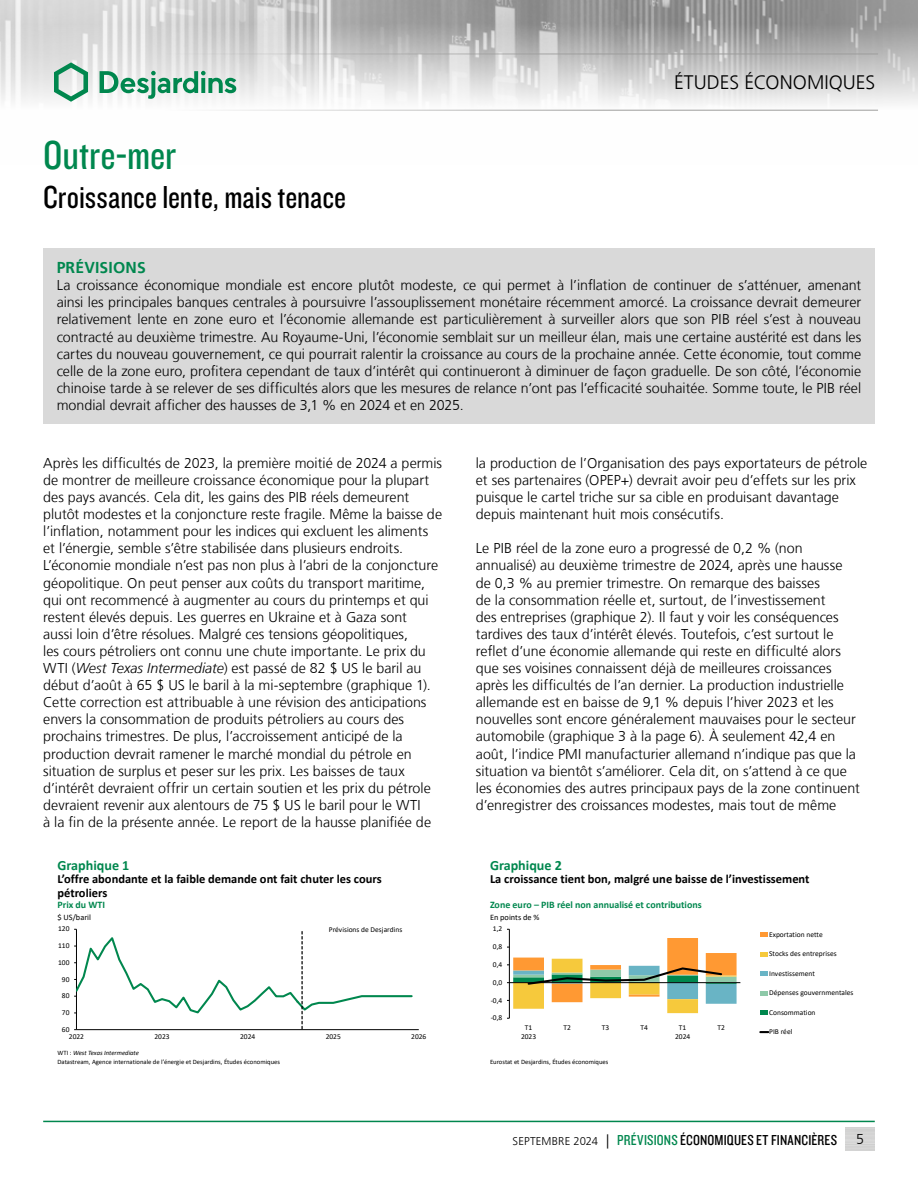
<style>
.page{position:relative;width:918px;height:1188px;background:#fff}
.page>*{position:absolute;margin:0;border:0;box-sizing:border-box;transform-origin:0 0}
.t1{font:42px "Knockout 29 Junior Ltweight";color:#00874e}
.t2{font:33px "Knockout 29 Junior Ltweight";color:#000}
.t3{font:300 19.5px "Frutiger LT";color:#000}
.t4{font:700 15.75px "Frutiger LT";letter-spacing:.01em;color:#00874e}
.t5{font:15px "Knockout 29 Junior Ltweight";letter-spacing:.01em;color:#000}
.t6{font:300 14.25px/17.1px "Frutiger LT";color:#000}
.t7{font:700 14.1px "Calibri";color:#00874e}
.t8{font:700 12.45px/13.5px "Calibri";color:#000}
.t9{font:700 10.05px "Calibri";color:#00874e}
.t10{font:8.4px "Calibri";color:#000}
.t11{font:7.5px/9.1px "Calibri";color:#000;text-align:center}
.t12{font:6.6px/9.8px "Calibri";color:#000}
.s1{font-style:italic}
.s2{font-family:"Frutiger LT";font-weight:300;font-size:11.25px}
.s3{font-family:"Frutiger LT";font-weight:300;font-size:14.25px}
.s4{color:#00874e}
</style>
<div class="page">
<img style="left:0;top:0;width:918px;height:110px">
<hr style="left:0;top:54px;width:878px;height:1px;background:#9d9d9c">
<hr style="left:0;top:110px;width:878px;height:1px;background:#9d9d9c">
<svg style="left:54px;top:62px;width:34px;height:40px"></svg>
<svg style="left:100px;top:71px;width:136px;height:28px"></svg>
<hr style="left:43px;top:1121px;width:832px;height:1px;background:#00874e">
<div style="left:43px;top:248px;width:832px;height:175px;background:#d9d9d9"></div>
<hr style="left:76px;top:1029px;width:343px;height:1px;background:#000">
<svg style="left:74px;top:929px;width:340px;height:101px"></svg>
<hr style="left:509px;top:929px;width:1px;height:89px;background:#000">
<hr style="left:509px;top:982px;width:231px;height:1px;background:#000">
<svg style="left:507px;top:938px;width:230px;height:81px"></svg>
<div style="left:760px;top:932px;width:8px;height:5px;background:#f93"></div>
<svg style="left:760px;top:952px;width:8px;height:4px"></svg>
<div style="left:760px;top:971px;width:8px;height:5px;background:#69b4c5"></div>
<svg style="left:760px;top:991px;width:8px;height:4px"></svg>
<svg style="left:760px;top:1011px;width:8px;height:4px"></svg>
<svg style="left:760px;top:1031px;width:8px;height:2px"></svg>
<h1 class="t1" style="left:43px;top:128px;width:135px">Outre-mer</h1>
<h2 class="t2" style="left:43px;top:176px;width:304px">Croissance lente, mais tenace</h2>
<h3 class="t3" style="left:674px;top:72px;width:203px">ÉTUDES ÉCONOMIQUES</h3>
<p class="t4" style="left:57px;top:258px;width:91px">PRÉVISIONS</p>
<p class="t6" style="left:57px;top:277px;width:806px;text-align:justify">La croissance économique mondiale est encore plutôt modeste, ce qui permet à l’inflation de continuer de s’atténuer, amenant ainsi les principales banques centrales à poursuivre l’assouplissement monétaire récemment amorcé. La croissance devrait demeurer relativement lente en zone euro et l’économie allemande est particulièrement à surveiller alors que son PIB réel s’est à nouveau contracté au deuxième trimestre. Au Royaume-Uni, l’économie semblait sur un meilleur élan, mais une certaine austérité est dans les cartes du nouveau gouvernement, ce qui pourrait ralentir la croissance au cours de la prochaine année. Cette économie, tout comme celle de la zone euro, profitera cependant de taux d’intérêt qui continueront à diminuer de façon graduelle. De son côté, l’économie chinoise tarde à se relever de ses difficultés alors que les mesures de relance n’ont pas l’efficacité souhaitée. Somme toute, le PIB réel mondial devrait afficher des hausses de 3,1 % en 2024 et en 2025.</p>
<p class="t6" style="left:43px;top:455px;width:400px">Après les difficultés de 2023, la première moitié de 2024 a permis de montrer de meilleure croissance économique pour la plupart des pays avancés. Cela dit, les gains des PIB réels demeurent plutôt modestes et la conjoncture reste fragile. Même la baisse de l’inflation, notamment pour les indices qui excluent les aliments et l’énergie, semble s’être stabilisée dans plusieurs endroits.<br>L’économie mondiale n’est pas non plus à l’abri de la conjoncture géopolitique. On peut penser aux coûts du transport maritime, qui ont recommencé à augmenter au cours du printemps et qui restent élevés depuis. Les guerres en Ukraine et à Gaza sont<br>aussi loin d’être résolues. Malgré ces tensions géopolitiques,<br>les cours pétroliers ont connu une chute importante. Le prix du WTI (<span class="s1">West Texas Intermediate</span>) est passé de 82 $ US le baril au début d’août à 65 $ US le baril à la mi-septembre (graphique 1).<br>Cette correction est attribuable à une révision des anticipations envers la consommation de produits pétroliers au cours des prochains trimestres. De plus, l’accroissement anticipé de la production devrait ramener le marché mondial du pétrole en situation de surplus et peser sur les prix. Les baisses de taux d’intérêt devraient offrir un certain soutien et les prix du pétrole devraient revenir aux alentours de 75 $ US le baril pour le WTI<br>à la fin de la présente année. Le report de la hausse planifiée de</p>
<p class="t6" style="left:476px;top:455px;width:393px">la production de l’Organisation des pays exportateurs de pétrole et ses partenaires (OPEP+) devrait avoir peu d’effets sur les prix puisque le cartel triche sur sa cible en produisant davantage depuis maintenant huit mois consécutifs.</p>
<p class="t6" style="left:476px;top:540px;width:386px">Le PIB réel de la zone euro a progressé de 0,2 % (non annualisé) au deuxième trimestre de 2024, après une hausse de 0,3 % au premier trimestre. On remarque des baisses<br>de la consommation réelle et, surtout, de l’investissement<br>des entreprises (graphique 2). Il faut y voir les conséquences tardives des taux d’intérêt élevés. Toutefois, c’est surtout le reflet d’une économie allemande qui reste en difficulté alors que ses voisines connaissent déjà de meilleures croissances après les difficultés de l’an dernier. La production industrielle allemande est en baisse de 9,1 % depuis l’hiver 2023 et les nouvelles sont encore généralement mauvaises pour le secteur automobile (graphique 3 à la page 6). À seulement 42,4 en août, l’indice PMI manufacturier allemand n’indique pas que la situation va bientôt s’améliorer. Cela dit, on s’attend à ce que les économies des autres principaux pays de la zone continuent d’enregistrer des croissances modestes, mais tout de même</p>
<p class="t7" style="left:57px;top:855px;width:73px">Graphique 1</p>
<p class="t8" style="left:57px;top:872px;width:326px">L’offre abondante et la faible demande ont fait chuter les cours pétroliers</p>
<p class="t9" style="left:57px;top:897px;width:49px">Prix du WTI</p>
<p class="t10" style="left:57px;top:911px;width:35px">$ US/baril</p>
<p class="t11" style="left:329px;top:925px;width:75px">Prévisions de Desjardins</p>
<p class="t11" style="left:58px;top:924px;width:13px">120</p>
<p class="t11" style="left:58px;top:941px;width:13px">110</p>
<p class="t11" style="left:58px;top:958px;width:13px">100</p>
<p class="t11" style="left:62px;top:974px;width:9px">90</p>
<p class="t11" style="left:62px;top:991px;width:9px">80</p>
<p class="t11" style="left:62px;top:1008px;width:9px">70</p>
<p class="t11" style="left:62px;top:1025px;width:9px">60</p>
<p class="t11" style="left:69px;top:1032px;width:17px">2022</p>
<p class="t11" style="left:154px;top:1032px;width:17px">2023</p>
<p class="t11" style="left:240px;top:1032px;width:17px">2024</p>
<p class="t11" style="left:326px;top:1032px;width:17px">2025</p>
<p class="t11" style="left:411px;top:1032px;width:17px">2026</p>
<p class="t7" style="left:490px;top:855px;width:73px">Graphique 2</p>
<p class="t8" style="left:490px;top:872px;width:321px">La croissance tient bon, malgré une baisse de l’investissement</p>
<p class="t9" style="left:490px;top:897px;width:213px">Zone euro – PIB réel non annualisé et contributions</p>
<p class="t10" style="left:490px;top:911px;width:51px">En points de %</p>
<p class="t11" style="left:493px;top:924px;width:11px">1,2</p>
<p class="t11" style="left:493px;top:942px;width:11px">0,8</p>
<p class="t11" style="left:493px;top:960px;width:11px">0,4</p>
<p class="t11" style="left:493px;top:978px;width:11px">0,0</p>
<p class="t11" style="left:491px;top:995px;width:13px">-0,4</p>
<p class="t11" style="left:491px;top:1013px;width:13px">-0,8</p>
<p class="t11" style="left:521px;top:1023px;width:17px">T1<br>2023</p>
<p class="t11" style="left:563px;top:1023px;width:9px">T2</p>
<p class="t11" style="left:602px;top:1023px;width:9px">T3</p>
<p class="t11" style="left:640px;top:1023px;width:9px">T4</p>
<p class="t11" style="left:675px;top:1023px;width:17px">T1<br>2024</p>
<p class="t11" style="left:717px;top:1023px;width:9px">T2</p>
<p class="t11" style="left:769px;top:929px;width:55px">Exportation nette</p>
<p class="t11" style="left:769px;top:949px;width:69px">Stocks des entreprises</p>
<p class="t11" style="left:769px;top:968px;width:47px">Investissement</p>
<p class="t11" style="left:769px;top:988px;width:86px">Dépenses gouvernmentales</p>
<p class="t11" style="left:769px;top:1008px;width:48px">Consommation</p>
<p class="t11" style="left:769px;top:1027px;width:25px">PIB réel</p>
<p class="t12" style="left:58px;top:1047px;width:224px">WTI : <span class="s1">West Texas Intermediate<br></span>Datastream, Agence internationale de l’énergie et Desjardins, Études économiques</p>
<p class="t12" style="left:490px;top:1057px;width:120px">Eurostat et Desjardins, Études économiques</p>
<p class="t5" style="left:513px;top:1130px;width:326px"><span class="s2">SEPTEMBRE 2024</span> <span class="s3">|</span> <span class="s4">PRÉVISIONS</span> ÉCONOMIQUES ET FINANCIÈRES</p>
<p class="t6" style="left:856px;top:1131px;width:9px">5</p>
</div>
